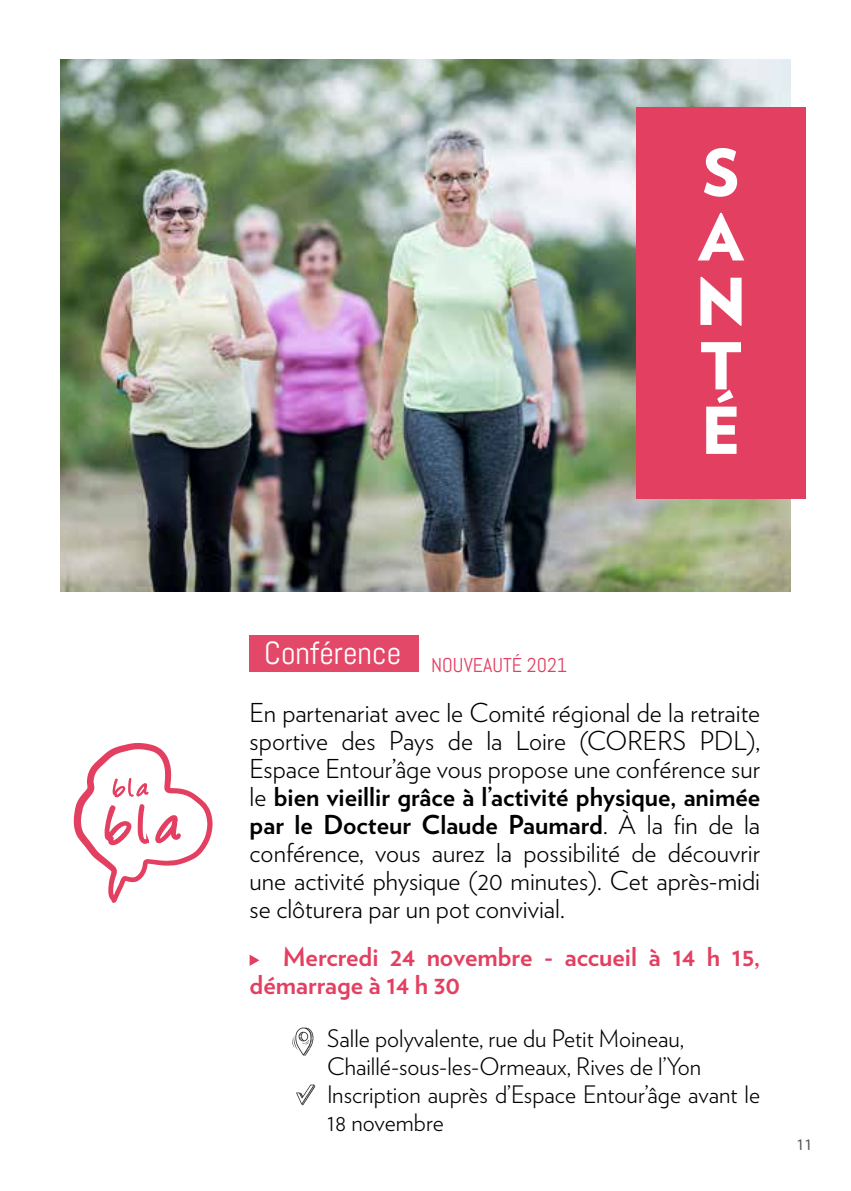
<style>
.page{position:relative;width:851px;height:1191px;background:#fff}
.page>*{position:absolute;margin:0;border:0;box-sizing:border-box;transform-origin:0 0}
.t1{font:900 64.4px/64.4px "Verlag";color:#fff;text-align:justify}
.t2{font:32px "Abel";color:#fff}
.t3{font:300 26px/28px "Verlag";color:#000;text-align:justify}
.t4{font:700 26px/28px "Verlag";color:#e33f61}
.t5{font:300 24px/28px "Verlag";color:#000}
.t6{font:20px "Abel";color:#e33f61}
.s1{font-weight:700}
</style>
<div class="page">
<div style="left:249px;top:635px;width:170px;height:37px;background:#e44869"></div>
<svg style="left:249px;top:954px;width:10px;height:12px"></svg>
<svg style="left:292px;top:1027px;width:22px;height:28px"></svg>
<svg style="left:296px;top:1084px;width:19px;height:21px"></svg>
<img style="left:61px;top:60px;width:729px;height:531px">
<div style="left:636px;top:108px;width:169px;height:391px;background:#e33f61"></div>
<svg style="left:74px;top:743px;width:138px;height:160px"></svg>
<h1 class="t1" style="left:695px;top:137px;width:53px">S A N T É</h1>
<p class="t2" style="left:264px;top:632px;width:138px">Conférence</p>
<p class="t3" style="left:249px;top:697px;width:512px">En partenariat avec le Comité régional de la retraite sportive des Pays de la Loire (CORERS PDL), Espace Entour’âge vous propose une conférence sur le <span class="s1">bien vieillir grâce à l’activité physique, animée par le Docteur Claude Paumard</span>. À la fin de la conférence, vous aurez la possibilité de découvrir une activité physique (20 minutes). Cet après-midi se clôturera par un pot convivial.</p>
<p class="t4" style="left:249px;top:941px;width:512px;text-indent:33px">Mercredi 24 novembre - accueil à 14 h 15, démarrage à 14 h 30</p>
<p class="t5" style="left:327px;top:1023px;width:434px">Salle polyvalente, rue du Petit Moineau, Chaillé-sous-les-Ormeaux, Rives de l’Yon Inscription auprès d’Espace Entour’âge avant le 18 novembre</p>
<p class="t6" style="left:431px;top:652px;width:137px">NOUVEAUTÉ 2021</p>
</div>
